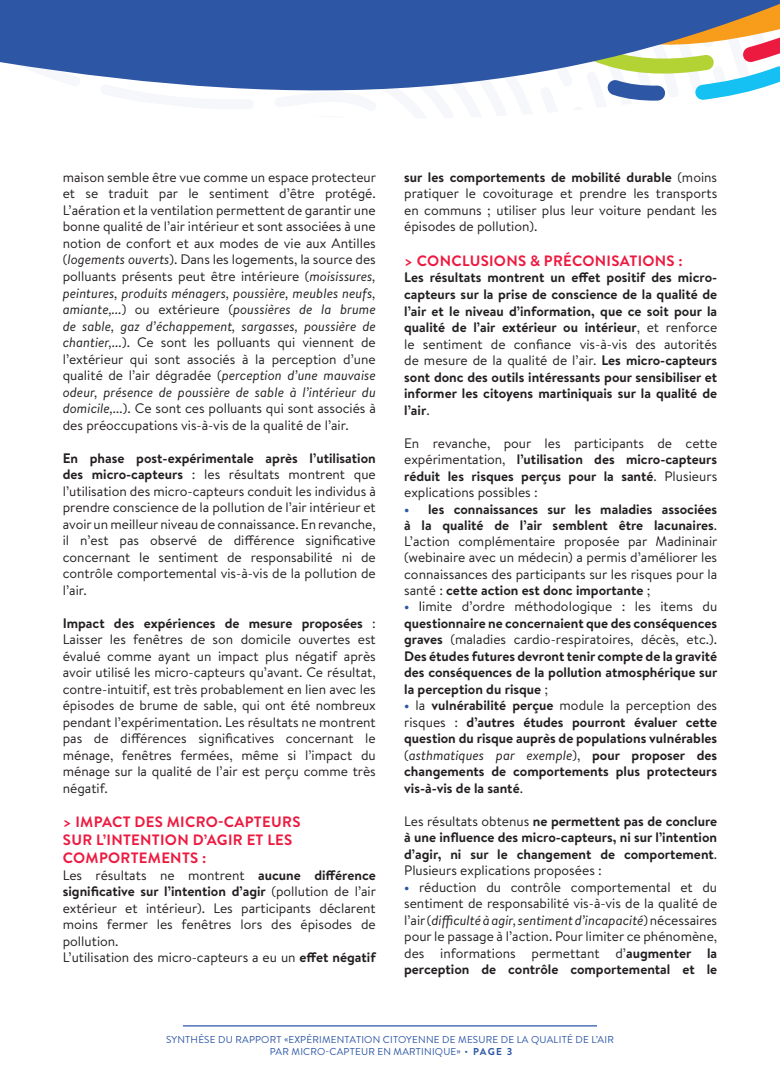
<style>
.page{position:relative;width:780px;height:1088px;background:#fff}
.page>*{position:absolute;margin:0;border:0;box-sizing:border-box;transform-origin:0 0}
.t1{font:700 15px/18px "Brandon Text";letter-spacing:.02em;color:#ed1a40}
.t2{font:13.75px/16.5px "Brandon Text";color:#231f20;text-align:justify}
.t3{font:700 13.75px/16.5px "Brandon Text";color:#231f20;text-align:justify}
.t4{font:10px "Brandon Text";letter-spacing:.02em;color:#2d56a5}
.s1{font-style:italic}
.s2{font-weight:700}
.s3{font-weight:400}
.s4{font-weight:700;color:#2d56a5}
.s5{color:#2d56a5}
.s6{font-weight:400;color:#000}
.s7{font-weight:400;font-style:italic}
</style>
<div class="page">
<hr style="left:183px;top:1025px;width:414px;height:1px;background:#2d56a5">
<svg style="left:0;top:0;width:780px;height:101px;fill:#2d56a5"></svg>
<p class="t2" style="left:63px;top:168px;width:315px">maison semble être vue comme un espace protecteur et se traduit par le sentiment d’être protégé.<br>L’aération et la ventilation permettent de garantir une bonne qualité de l’air intérieur et sont associées à une notion de confort et aux modes de vie aux Antilles (<span class="s1">logements ouverts</span>). Dans les logements, la source des polluants présents peut être intérieure (<span class="s1">moisissures, peintures, produits ménagers, poussière, meubles neufs, amiante,...</span>) ou extérieure (<span class="s1">poussières de la brume de sable, gaz d’échappement, sargasses, poussière de chantier,...</span>). Ce sont les polluants qui viennent de l’extérieur qui sont associés à la perception d’une qualité de l’air dégradée (<span class="s1">perception d’une mauvaise odeur, présence de poussière de sable à l’intérieur du domicile,...</span>). Ce sont ces polluants qui sont associés à des préoccupations vis-à-vis de la qualité de l’air.</p>
<p class="t2" style="left:63px;top:449px;width:314px"><span class="s2">En phase post-expérimentale après l’utilisation des micro-capteurs</span> : les résultats montrent que l’utilisation des micro-capteurs conduit les individus à prendre conscience de la pollution de l’air intérieur et avoir un meilleur niveau de connaissance. En revanche, il n’est pas observé de différence significative concernant le sentiment de responsabilité ni de contrôle comportemental vis-à-vis de la pollution de l’air.</p>
<p class="t2" style="left:63px;top:614px;width:314px"><span class="s2">Impact des expériences de mesure proposées</span> :<br>Laisser les fenêtres de son domicile ouvertes est évalué comme ayant un impact plus négatif après avoir utilisé les micro-capteurs qu’avant. Ce résultat, contre-intuitif, est très probablement en lien avec les épisodes de brume de sable, qui ont été nombreux pendant l’expérimentation. Les résultats ne montrent pas de différences significatives concernant le ménage, fenêtres fermées, même si l’impact du ménage sur la qualité de l’air est perçu comme très négatif.</p>
<p class="t1" style="left:63px;top:812px;width:239px">&gt; IMPACT DES MICRO-CAPTEURS<br>SUR L’INTENTION D’AGIR ET LES<br>COMPORTEMENTS :</p>
<p class="t2" style="left:63px;top:866px;width:315px">Les résultats ne montrent <span class="s2">aucune différence significative sur l’intention d’agir</span> (pollution de l’air extérieur et intérieur). Les participants déclarent moins fermer les fenêtres lors des épisodes de pollution.</p>
<p class="t2" style="left:63px;top:948px;width:314px">L’utilisation des micro-capteurs a eu un <span class="s2">effet négatif</span></p>
<p class="t2" style="left:404px;top:168px;width:314px"><span class="s2">sur les comportements de mobilité durable</span> (moins pratiquer le covoiturage et prendre les transports en communs ; utiliser plus leur voiture pendant les épisodes de pollution).</p>
<p class="t1" style="left:404px;top:251px;width:280px">&gt; CONCLUSIONS &amp; PRÉCONISATIONS :</p>
<p class="t3" style="left:404px;top:269px;width:314px">Les résultats montrent un effet positif des micro&shy;capteurs sur la prise de conscience de la qualité de l’air et le niveau d’information, que ce soit pour la qualité de l’air extérieur ou intérieur<span class="s3">, et renforce le sentiment de confiance vis-à-vis des autorités de mesure de la qualité de l’air.</span> Les micro-capteurs sont donc des outils intéressants pour sensibiliser et informer les citoyens martiniquais sur la qualité de l’air<span class="s3">.</span></p>
<p class="t2" style="left:404px;top:434px;width:314px">En revanche, pour les participants de cette expérimentation, <span class="s2">l’utilisation des micro-capteurs réduit les risques perçus pour la santé</span>. Plusieurs explications possibles :</p>
<p class="t2" style="left:404px;top:500px;width:315px"><span class="s4">•</span> <span class="s2">les connaissances sur les maladies associées à la qualité de l’air semblent être lacunaires</span>.<br>L’action complémentaire proposée par Madininair (webinaire avec un médecin) a permis d’améliorer les connaissances des participants sur les risques pour la santé : <span class="s2">cette action est donc importante</span> ;</p>
<p class="t3" style="left:404px;top:598px;width:315px"><span class="s5">•</span> <span class="s6">l</span><span class="s3">imite d’ordre méthodologique : les items du </span>questionnaire ne concernaient que des conséquences graves <span class="s3">(maladies cardio-respiratoires, décès, etc.).<br></span>Des études futures devront tenir compte de la gravité des conséquences de la pollution atmosphérique sur la perception du risque <span class="s3">;</span></p>
<p class="t3" style="left:404px;top:697px;width:314px"><span class="s5">•</span> <span class="s3">la</span> vulnérabilité perçue <span class="s3">module la perception des risques :</span> d’autres études pourront évaluer cette question du risque auprès de populations vulnérables <span class="s3">(</span><span class="s7">asthmatiques par exemple</span><span class="s3">),</span> pour proposer des changements de comportements plus protecteurs vis-à-vis de la santé<span class="s3">.</span></p>
<p class="t3" style="left:404px;top:812px;width:314px"><span class="s3">Les résultats obtenus</span> ne permettent pas de conclure à une influence des micro-capteurs, ni sur l’intention d’agir, ni sur le changement de comportement<span class="s3">.<br>Plusieurs explications proposées :</span></p>
<p class="t2" style="left:404px;top:878px;width:314px"><span class="s4">•</span> réduction du contrôle comportemental et du sentiment de responsabilité vis-à-vis de la qualité de l’air (<span class="s1">difficulté à agir, sentiment d’incapacité</span>) nécessaires pour le passage à l’action. Pour limiter ce phénomène, des informations permettant d’<span class="s2">augmenter la perception de contrôle comportemental et le</span></p>
<p class="t4" style="left:166px;top:1033px;width:449px">SYNTHÈSE DU RAPPORT «EXPÉRIMENTATION CITOYENNE DE MESURE DE LA QUALITÉ DE L’AIR</p>
<p class="t4" style="left:270px;top:1045px;width:244px">PAR MICRO-CAPTEUR EN MARTINIQUE» • <span class="s2">PAGE 3</span></p>
</div>
